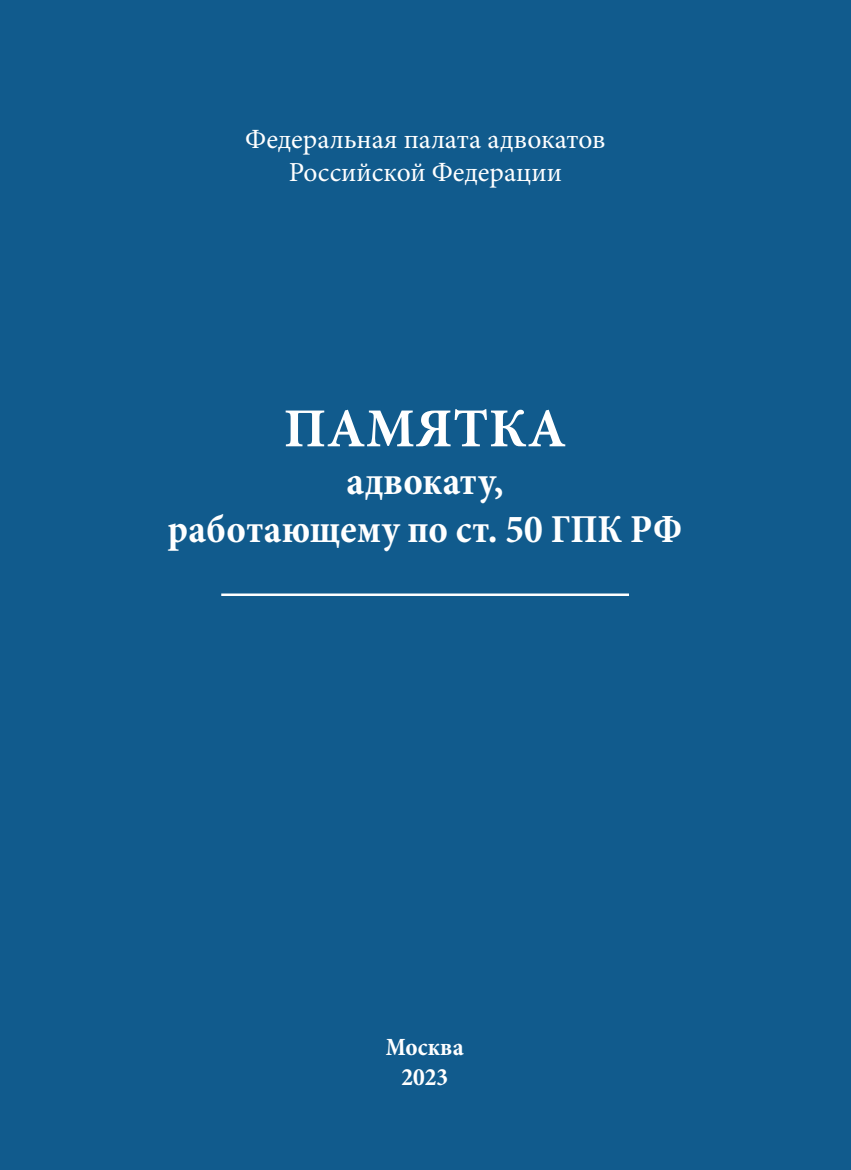
<style>
.page{position:relative;width:851px;height:1170px;background:#fff}
.page>*{position:absolute;margin:0;border:0;box-sizing:border-box;transform-origin:0 0}
.t1{font:700 55px "Minion Pro";letter-spacing:.01em;color:#fff}
.t2{font:700 condensed 40px/48px "Minion Pro";letter-spacing:.01em;color:#fff;text-align:center}
.text{font:27.5px/33px "Minion Pro";color:#fff;text-align:center}
.t3{font:700 condensed 25px/30px "Minion Pro";color:#fff;text-align:center}
</style>
<div class="page">
<div style="left:1px;top:1px;width:848px;height:1167px;background:#115b8d"></div>
<hr style="left:221px;top:593px;width:408px;height:3px;background:#fff">
<p class="text" style="left:245px;top:123px;width:362px">Федеральная палата адвокатов<br>Российской Федерации</p>
<p class="t1" style="left:284px;top:390px;width:284px">ПАМЯТКА</p>
<p class="t2" style="left:168px;top:457px;width:515px">адвокату,<br>работающему по ст. 50 ГПК РФ</p>
<p class="t3" style="left:385px;top:1031px;width:80px">Москва<br>2023</p>
</div>
